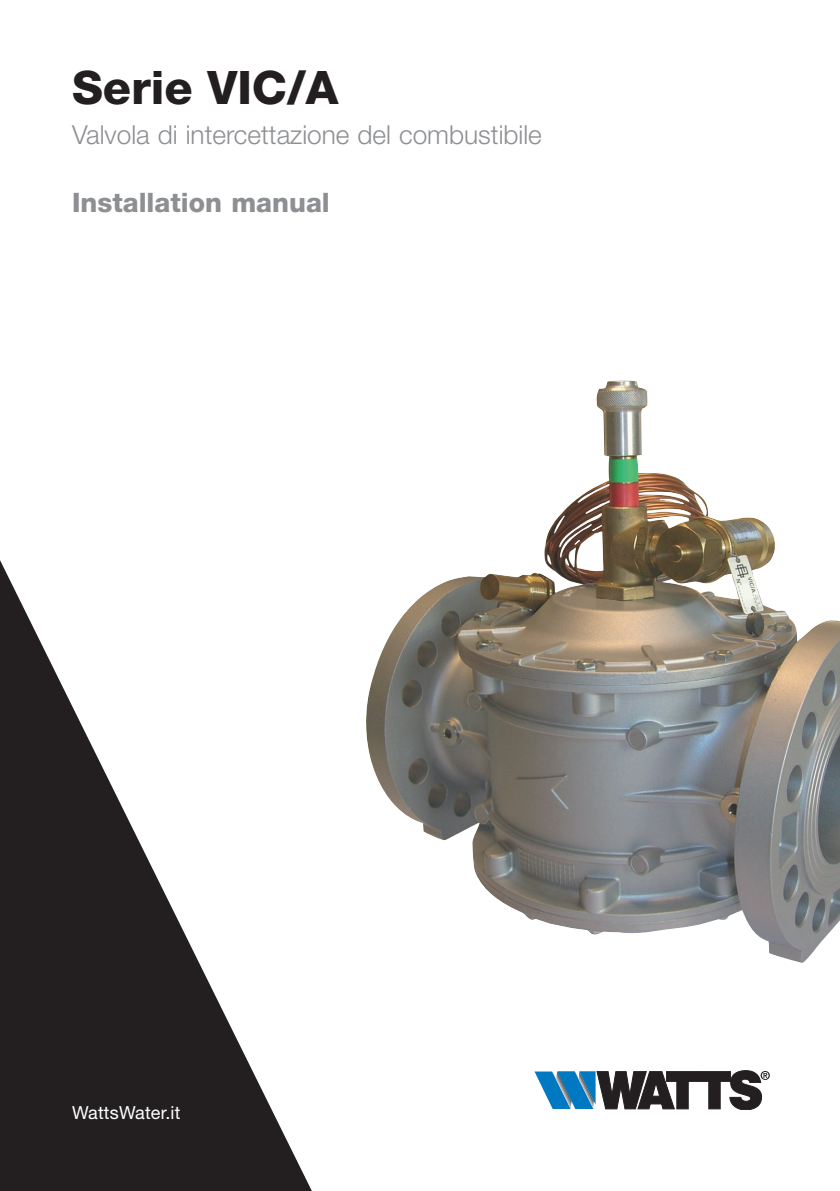
<style>
.page{position:relative;width:840px;height:1191px;background:#fff}
.page>*{position:absolute;margin:0;border:0;box-sizing:border-box;transform-origin:0 0}
.t1{font:800 46.2px "Helvetica Neue LT Std";color:#231f20}
.t2{font:800 26.8px "Helvetica Neue LT Std";color:#8d8f92}
.t3{font:300 26.2px "Helvetica Neue LT Std";color:#8d8f92}
.t4{font:18px "Helvetica Neue LT Std";letter-spacing:.01em;color:#fff}
</style>
<div class="page">
<svg style="left:0;top:560px;width:312px;height:631px"></svg>
<svg style="left:534px;top:1070px;width:235px;height:40px"></svg>
<img style="left:366px;top:380px;width:473px;height:583px">
<p class="t1" style="left:72px;top:60px;width:268px">Serie VIC/A</p>
<p class="t3" style="left:72px;top:118px;width:471px">Valvola di intercettazione del combustibile</p>
<p class="t2" style="left:72px;top:187px;width:259px">Installation manual</p>
<p class="t4" style="left:72px;top:1101px;width:110px">WattsWater.it</p>
</div>
